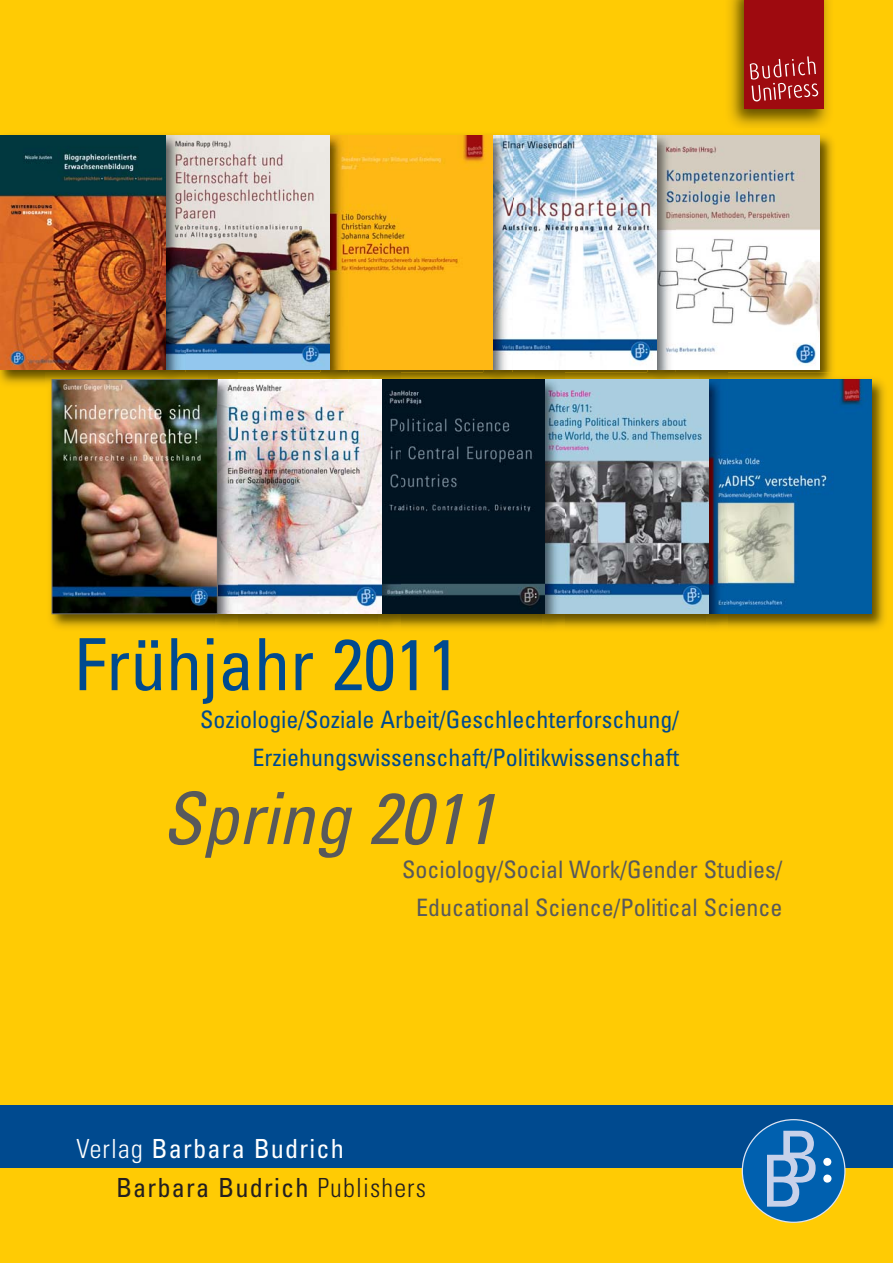
<style>
.page{position:relative;width:893px;height:1263px;background:#ffcb04}
.page>*{position:absolute;margin:0;border:0;box-sizing:border-box;transform-origin:0 0}
.t1{font:condensed 72px "Univers";color:#004a8f}
.t2{font:italic condensed 72px "Univers";color:#58595b}
.t3{font:condensed 26.4px/39.6px "Univers";letter-spacing:.045em;color:#fff}
.t4{font:condensed 24px/38.2px "Univers";color:#004a8f;text-align:right}
.t5{font:condensed 24px/38.2px "Univers";color:#58595b;text-align:center}
.s1{font-weight:300}
.s2{color:#231f20}
.s3{font-weight:300;color:#231f20}
</style>
<div class="page">
<img style="left:676px;top:135px;width:157px;height:237px">
<img style="left:676px;top:135px;width:144px;height:235px">
<img style="left:656px;top:135px;width:20px;height:235px">
<img style="left:512px;top:135px;width:144px;height:235px">
<img style="left:493px;top:135px;width:19px;height:235px">
<img style="left:349px;top:135px;width:144px;height:235px">
<svg style="left:330px;top:370px;width:19px;height:1px"></svg>
<img style="left:329px;top:135px;width:20px;height:235px">
<img style="left:185px;top:135px;width:144px;height:235px">
<img style="left:0;top:372px;width:209px;height:17px">
<img style="left:166px;top:135px;width:19px;height:235px">
<img style="left:0;top:135px;width:166px;height:235px">
<img style="left:728px;top:372px;width:157px;height:257px">
<img style="left:728px;top:379px;width:144px;height:235px">
<img style="left:50px;top:389px;width:656px;height:240px">
<img style="left:706px;top:379px;width:22px;height:250px">
<img style="left:564px;top:379px;width:144px;height:235px">
<img style="left:542px;top:379px;width:22px;height:250px">
<img style="left:401px;top:379px;width:144px;height:235px">
<img style="left:379px;top:379px;width:22px;height:250px">
<img style="left:237px;top:379px;width:144px;height:235px">
<img style="left:215px;top:379px;width:22px;height:250px">
<img style="left:54px;top:381px;width:162px;height:231px">
<div style="left:52px;top:379px;width:166px;height:235px;border:1px solid #6d6e70"></div>
<div style="left:0;top:1105px;width:893px;height:62px;background:#004a8f"></div>
<div style="left:742px;top:1120px;width:103px;height:102px;background:#0060af;border-radius:50%"></div>
<svg style="left:823px;top:1174px;width:8px;height:8px"></svg>
<svg style="left:823px;top:1158px;width:8px;height:8px"></svg>
<svg style="left:767px;top:1131px;width:49px;height:75px"></svg>
<img style="left:729px;top:0;width:100px;height:127px">
<div style="left:744px;top:0;width:80px;height:108px;background:#9e0a0f"></div>
<svg style="left:750px;top:56px;width:68px;height:46px"></svg>
<h1 class="t1" style="left:74px;top:638px;width:387px">Frühjahr 2011</h1>
<p class="t4" style="left:200px;top:702px;width:481px">Soziologie/Soziale Arbeit/Geschlechterforschung/<br>Erziehungswissenschaft/Politikwissenschaft</p>
<h1 class="t2" style="left:162px;top:792px;width:349px">Spring 2011</h1>
<p class="t5" style="left:402px;top:852px;width:382px">Sociology/Social Work/Gender Studies/<br>Educational Science/Political Science</p>
<p class="t3" style="left:116px;top:1131px;width:311px;text-indent:-40px"><span class="s1">Verlag</span> Barbara Budrich<br><span class="s2">Barbara Budrich</span> <span class="s3">Publishers</span></p>
</div>
